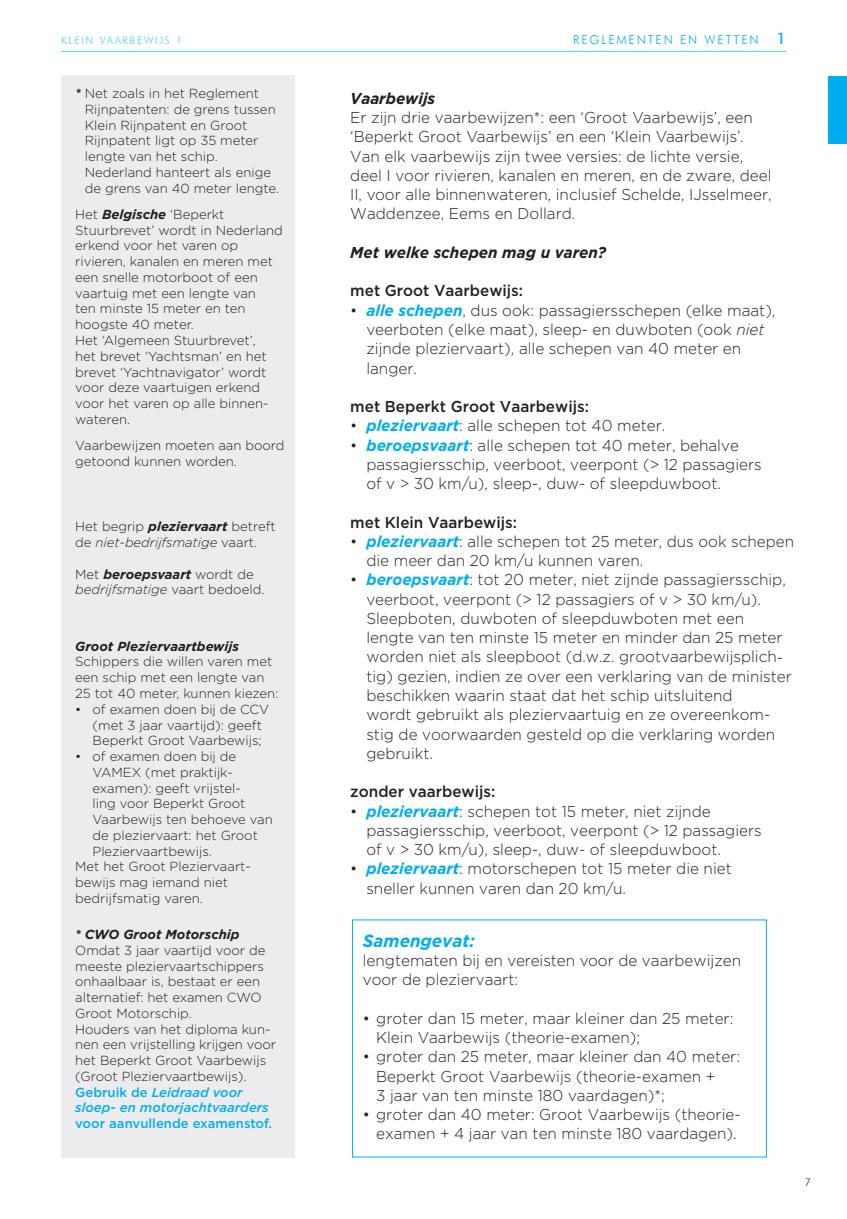
<style>
.page{position:relative;width:847px;height:1219px;background:#fff}
.page>*{position:absolute;margin:0;border:0;box-sizing:border-box;transform-origin:0 0}
.t1{font:italic 700 17.5px "Gotham";color:#00aeef}
.t2{font:300 15.75px/19.2px "Gotham";color:#231f20}
.t3{font:500 15.75px "Gotham";color:#231f20}
.t4{font:italic 700 15.75px "Gotham";color:#231f20}
.t5{font:300 13.12px/15.8px "Gotham";color:#231f20}
.t6{font:italic 700 13.12px "Gotham";color:#231f20}
.t7{font:500 13.12px "Gotham";color:#00aeef}
.t8{font:300 12.25px "Futura BT";letter-spacing:.15em;color:#00aeef}
.t9{font:300 10.5px "Futura BT";letter-spacing:.15em;color:#56cbf5}
.t10{font:300 10.5px "Futura BT";color:#231f20}
.s1{font-weight:500;font-size:15.75px}
.s2{font-weight:700;font-style:italic}
.s3{font-style:italic}
.s4{font-weight:500;color:#00aeef}
.s5{font-weight:500;font-style:italic;color:#00aeef}
.s6{font-weight:700;font-style:italic;color:#00aeef}
</style>
<div class="page">
<div style="left:61px;top:76px;width:233px;height:1081px;background:#ececee"></div>
<hr style="left:61px;top:51px;width:724px;height:1px;background:#56cbf5">
<div style="left:827px;top:76px;width:19px;height:68px;background:#00aeef"></div>
<p class="t9" style="left:61px;top:34px;width:122px">KLEIN VAARBEWIJS 1</p>
<p class="t8" style="left:573px;top:32px;width:214px">REGLEMENTEN EN WETTEN <span class="s1">1</span></p>
<p class="t5" style="left:85px;top:85px;width:196px;text-indent:-10px"><span class="s2">*</span> Net zoals in het Reglement<br>Rijnpatenten: de grens tussen<br>Klein Rijnpatent en Groot<br>Rijnpatent ligt op 35 meter lengte van het schip.<br>Nederland hanteert als enige de grens van 40 meter lengte.</p>
<p class="t5" style="left:75px;top:206px;width:209px">Het <span class="s2">Belgische</span> ‘Beperkt<br>Stuurbrevet’ wordt in Nederland erkend voor het varen op rivieren, kanalen en meren met een snelle motorboot of een vaartuig met een lengte van<br>ten minste 15 meter en ten hoogste 40 meter.<br>Het ‘Algemeen Stuurbrevet’,<br>het brevet ‘Yachtsman’ en het brevet ‘Yachtnavigator’ wordt voor deze vaartuigen erkend voor het varen op alle binnen&shy;wateren.</p>
<p class="t5" style="left:75px;top:437px;width:211px">Vaarbewijzen moeten aan boord getoond kunnen worden.</p>
<p class="t5" style="left:75px;top:518px;width:202px">Het begrip <span class="s2">pleziervaart</span> betreft de <span class="s3">niet-bedrijfsmatige</span> vaart.</p>
<p class="t5" style="left:75px;top:565px;width:190px">Met <span class="s2">beroepsvaart</span> wordt de <span class="s3">bedrijfsmatige</span> vaart bedoeld.</p>
<p class="t6" style="left:75px;top:637px;width:165px">Groot Pleziervaartbewijs</p>
<p class="t5" style="left:75px;top:653px;width:205px">Schippers die willen varen met een schip met een lengte van<br>25 tot 40 meter, kunnen kiezen:</p>
<p class="t5" style="left:92px;top:700px;width:178px;text-indent:-17px">• of examen doen bij de CCV (met 3 jaar vaartijd): geeft<br>Beperkt Groot Vaarbewijs;</p>
<p class="t5" style="left:75px;top:748px;width:162px">• of examen doen bij de</p>
<p class="t5" style="left:92px;top:763px;width:142px">VAMEX (met praktijk-</p>
<p class="t5" style="left:92px;top:779px;width:150px">examen): geeft vrijstel-</p>
<p class="t5" style="left:92px;top:795px;width:154px">ling voor Beperkt Groot</p>
<p class="t5" style="left:92px;top:811px;width:182px">Vaarbewijs ten behoeve van</p>
<p class="t5" style="left:92px;top:826px;width:167px">de pleziervaart: het Groot</p>
<p class="t5" style="left:92px;top:842px;width:121px">Pleziervaartbewijs.</p>
<p class="t5" style="left:75px;top:858px;width:175px">Met het Groot Pleziervaart-</p>
<p class="t5" style="left:75px;top:874px;width:154px">bewijs mag iemand niet</p>
<p class="t5" style="left:75px;top:889px;width:129px">bedrijfsmatig varen.</p>
<p class="t6" style="left:75px;top:925px;width:166px">* CWO Groot Motorschip</p>
<p class="t5" style="left:75px;top:941px;width:202px">Omdat 3 jaar vaartijd voor de meeste pleziervaartschippers onhaalbaar is, bestaat er een alternatief: het examen CWO<br>Groot Motorschip.<br>Houders van het diploma kun&shy;nen een vrijstelling krijgen voor het Beperkt Groot Vaarbewijs (Groot Pleziervaartbewijs).<br><span class="s4">Gebruik de</span> <span class="s5">Leidraad voor sloep- en motorjachtvaarders</span></p>
<p class="t7" style="left:75px;top:1114px;width:198px">voor aanvullende examenstof.</p>
<p class="t4" style="left:350px;top:88px;width:86px">Vaarbewijs</p>
<p class="t2" style="left:350px;top:107px;width:423px">Er zijn drie vaarbewijzen*: een ‘Groot Vaarbewijs’, een ‘Beperkt Groot Vaarbewijs’ en een ‘Klein Vaarbewijs’<span class="s3">.<br></span>Van elk vaarbewijs zijn twee versies: de lichte versie, deel I voor rivieren, kanalen en meren, en de zware, deel II, voor alle binnenwateren, inclusief Schelde, IJsselmeer, Waddenzee, Eems en Dollard.</p>
<p class="t4" style="left:350px;top:242px;width:257px">Met welke schepen mag u varen?</p>
<p class="t3" style="left:350px;top:280px;width:174px">met Groot Vaarbewijs:</p>
<p class="t2" style="left:366px;top:300px;width:410px;text-indent:-16px">• <span class="s6">alle schepen</span>, dus ook: passagiersschepen (elke maat), veerboten (elke maat), sleep- en duwboten (ook <span class="s3">niet </span>zijnde pleziervaart), alle schepen van 40 meter en langer.</p>
<p class="t3" style="left:350px;top:396px;width:240px">met Beperkt Groot Vaarbewijs:</p>
<p class="t2" style="left:350px;top:415px;width:316px">• <span class="s6">pleziervaart</span>: alle schepen tot 40 meter.</p>
<p class="t2" style="left:366px;top:435px;width:397px;text-indent:-16px">• <span class="s6">beroepsvaart</span>: alle schepen tot 40 meter, behalve passagiersschip, veerboot, veerpont (&gt; 12 passagiers of v &gt; 30 km/u), sleep-, duw- of sleepduwboot.</p>
<p class="t3" style="left:350px;top:511px;width:168px">met Klein Vaarbewijs:</p>
<p class="t2" style="left:366px;top:531px;width:429px;text-indent:-16px">• <span class="s6">pleziervaart</span>: alle schepen tot 25 meter, dus ook schepen die meer dan 20 km/u kunnen varen.</p>
<p class="t2" style="left:366px;top:569px;width:427px;text-indent:-16px">• <span class="s6">beroepsvaart</span>: tot 20 meter, niet zijnde passagiersschip, veerboot, veerpont (&gt; 12 passagiers of v &gt; 30 km/u).<br>Sleepboten, duwboten of sleepduwboten met een lengte van ten minste 15 meter en minder dan 25 meter worden niet als sleepboot (d.w.z. grootvaarbewijsplich&shy;tig) gezien, indien ze over een verklaring van de minister beschikken waarin staat dat het schip uitsluitend<br>wordt gebruikt als pleziervaartuig en ze overeenkom&shy;stig de voorwaarden gesteld op die verklaring worden gebruikt.</p>
<p class="t3" style="left:350px;top:781px;width:147px">zonder vaarbewijs:</p>
<p class="t2" style="left:366px;top:800px;width:397px;text-indent:-16px">• <span class="s6">pleziervaart</span>: schepen tot 15 meter, niet zijnde passagiersschip, veerboot, veerpont (&gt; 12 passagiers of v &gt; 30 km/u), sleep-, duw- of sleepduwboot.</p>
<p class="t2" style="left:366px;top:858px;width:367px;text-indent:-16px">• <span class="s6">pleziervaart</span>: motorschepen tot 15 meter die niet sneller kunnen varen dan 20 km/u.</p>
<p class="t1" style="left:362px;top:928px;width:113px">Samengevat:</p>
<p class="t2" style="left:362px;top:950px;width:379px">lengtematen bij en vereisten voor de vaarbewijzen voor de pleziervaart:</p>
<p class="t2" style="left:376px;top:1008px;width:358px;text-indent:-13px">• groter dan 15 meter, maar kleiner dan 25 meter:<br>Klein Vaarbewijs (theorie-examen);</p>
<p class="t2" style="left:376px;top:1046px;width:365px;text-indent:-13px">• groter dan 25 meter, maar kleiner dan 40 meter:<br>Beperkt Groot Vaarbewijs (theorie-examen +<br>3 jaar van ten minste 180 vaardagen)*;</p>
<p class="t2" style="left:362px;top:1104px;width:379px;text-align:center">• groter dan 40 meter: Groot Vaarbewijs (theorie&shy;examen + 4 jaar van ten minste 180 vaardagen).</p>
<p class="t10" style="left:804px;top:1175px;width:8px">7</p>
</div>
